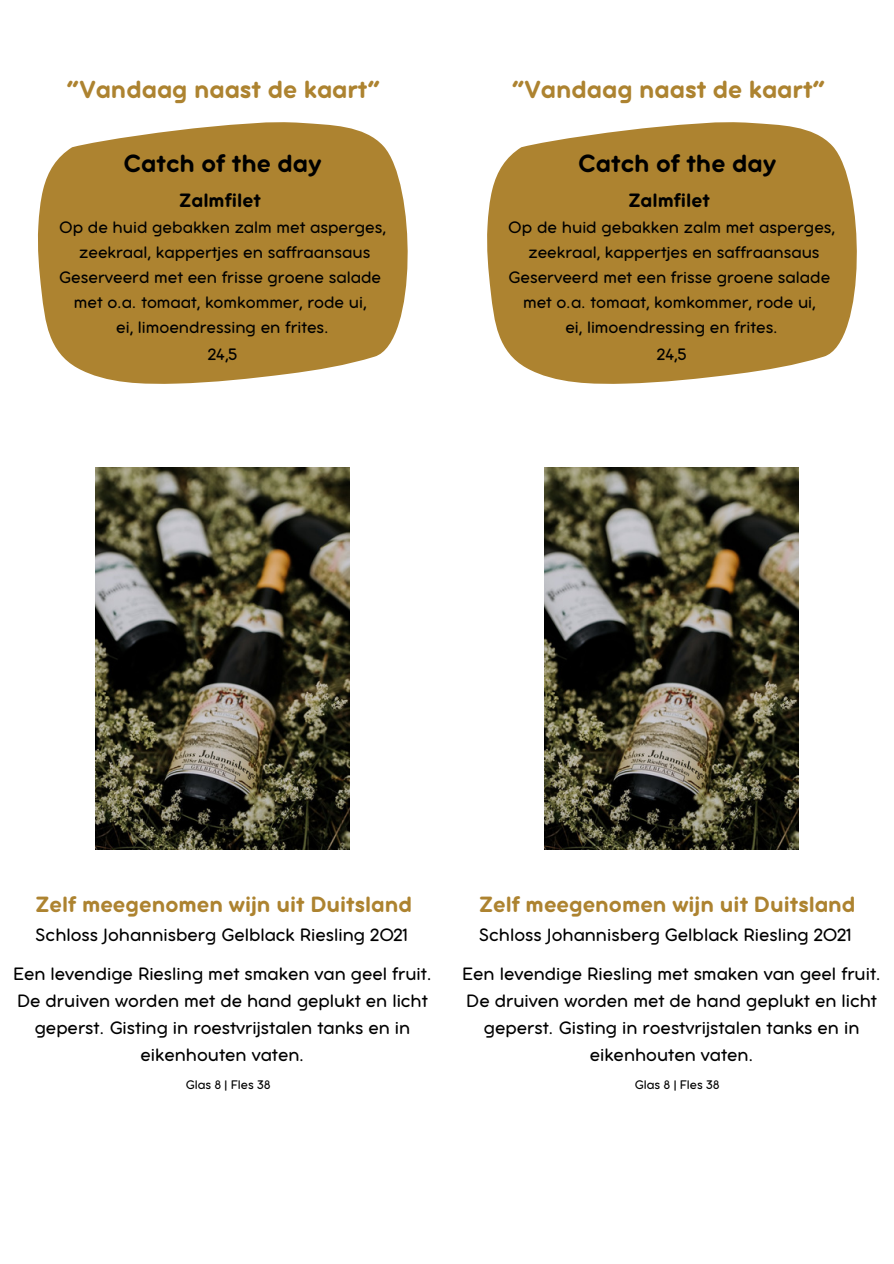
<style>
.page{position:relative;width:894px;height:1264px;background:#fff}
.page>*{position:absolute;margin:0;border:0;box-sizing:border-box;transform-origin:0 0}
.t1{font:27px "Aristotelica Pro Tx Bld";color:#ad8330}
.t2{font:27px "Aristotelica Pro Tx Bld";color:#000}
.t3{font:24px "Aristotelica Pro Tx Bld";color:#ad8330}
.t4{font:21px "Aristotelica Pro Tx Bld";color:#000}
.t5{font:19.5px/27px "Aristotelica Pro Tx";color:#000;text-align:center}
.t6{font:18px/24.9px "Aristotelica Pro Tx";color:#000;text-align:center}
.t7{font:13.5px "Aristotelica Pro Tx";color:#000}
</style>
<div class="page">
<img style="left:95px;top:467px;width:255px;height:382px">
<img style="left:544px;top:467px;width:254px;height:382px">
<svg style="left:38px;top:122px;width:369px;height:261px;background:#b69047"></svg>
<svg style="left:487px;top:122px;width:369px;height:261px;background:#b69047"></svg>
<h1 class="t1" style="left:67px;top:80px;width:315px">“Vandaag naast de kaart”</h1>
<h2 class="t1" style="left:511px;top:80px;width:315px">“Vandaag naast de kaart”</h2>
<h2 class="t2" style="left:124px;top:155px;width:199px">Catch of the day</h2>
<p class="t2" style="left:578px;top:155px;width:199px">Catch of the day</p>
<p class="t4" style="left:628px;top:193px;width:83px">Zalmfilet</p>
<p class="t6" style="left:508px;top:216px;width:328px">Op de huid gebakken zalm met asperges, zeekraal, kappertjes en saffraansaus Geserveerd met een frisse groene salade met o.a. tomaat, komkommer, rode ui,<br>ei, limoendressing en frites.</p>
<h2 class="t6" style="left:656px;top:343px;width:31px">24,5</h2>
<p class="t4" style="left:179px;top:193px;width:83px">Zalmfilet</p>
<p class="t6" style="left:59px;top:217px;width:328px">Op de huid gebakken zalm met asperges, zeekraal, kappertjes en saffraansaus Geserveerd met een frisse groene salade met o.a. tomaat, komkommer, rode ui,<br>ei, limoendressing en frites.</p>
<h2 class="t6" style="left:208px;top:343px;width:31px">24,5</h2>
<h2 class="t3" style="left:36px;top:896px;width:378px">Zelf meegenomen wijn uit Duitsland</h2>
<h2 class="t5" style="left:36px;top:923px;width:374px">Schloss Johannisberg Gelblack Riesling 2021</h2>
<p class="t5" style="left:13px;top:961px;width:420px">Een levendige Riesling met smaken van geel fruit.<br>De druiven worden met de hand geplukt en licht geperst. Gisting in roestvrijstalen tanks en in eikenhouten vaten.</p>
<h1 class="t7" style="left:186px;top:1080px;width:86px">Glas 8 | Fles 38</h1>
<h1 class="t3" style="left:479px;top:896px;width:378px">Zelf meegenomen wijn uit Duitsland</h1>
<h1 class="t5" style="left:479px;top:923px;width:374px">Schloss Johannisberg Gelblack Riesling 2021</h1>
<h2 class="t5" style="left:462px;top:961px;width:420px">Een levendige Riesling met smaken van geel fruit.<br>De druiven worden met de hand geplukt en licht geperst. Gisting in roestvrijstalen tanks en in eikenhouten vaten.</h2>
<h2 class="t7" style="left:634px;top:1080px;width:86px">Glas 8 | Fles 38</h2>
</div>
